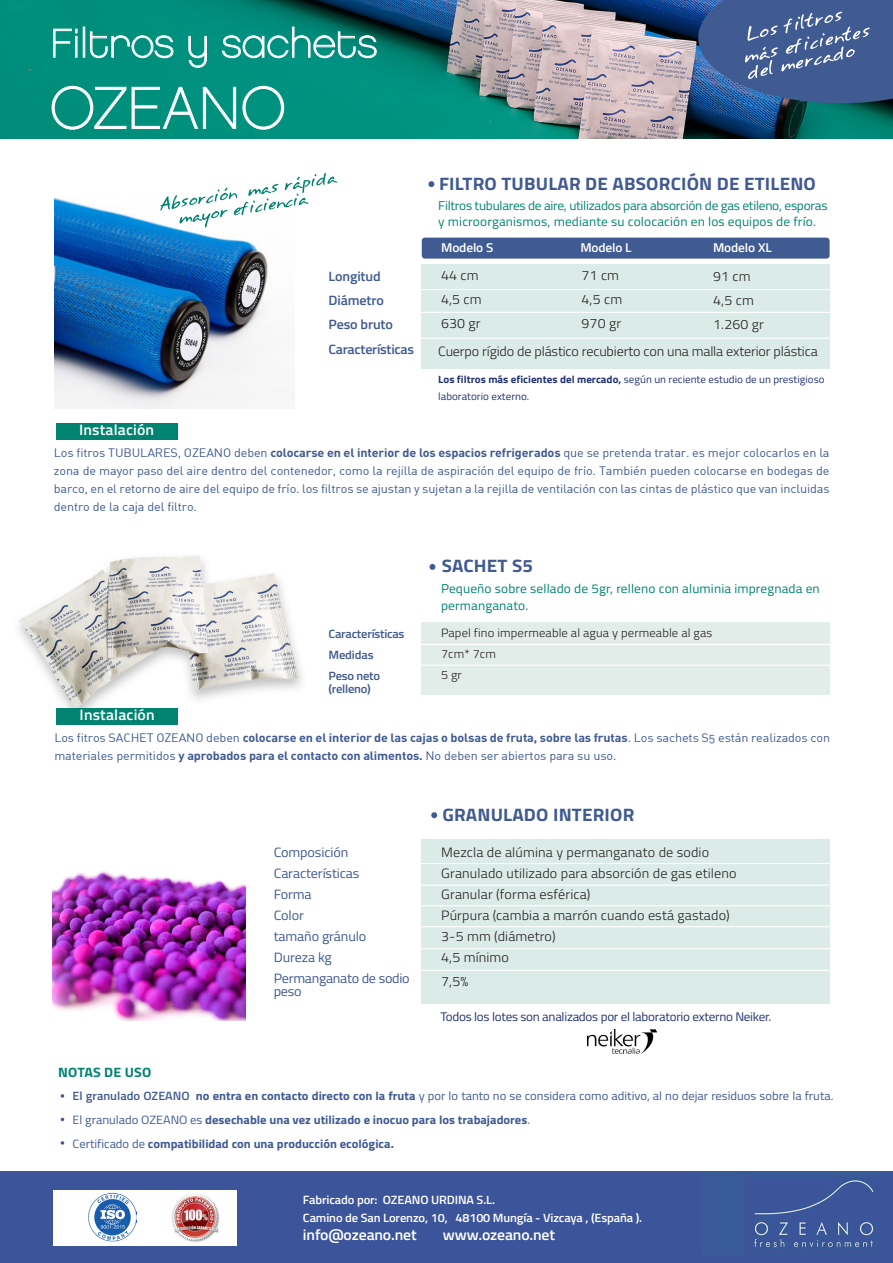
<style>
.page{position:relative;width:893px;height:1263px;background:#fff}
.page>*{position:absolute;margin:0;border:0;box-sizing:border-box;transform-origin:0 0}
.t1{font:59.4px "Chalet Paris Nineteen Eighty";letter-spacing:.01em;color:#fff}
.t2{font:40.5px "Chalet Paris Nineteen Eighty";color:#fff}
.Text_normal{font:700 18px "Titillium";letter-spacing:.01em;color:#405a92;scale:1.05 1}
.Text_normal-2{font:600 15px "Titillium";letter-spacing:-.01em;color:#fff;scale:1.05 1}
.Text_normal-3{font:600 15px "Titillium";letter-spacing:.01em;color:#fff;scale:1.05 1}
.Text_normal-4{font:300 13.5px "Titillium";letter-spacing:.01em;color:#231f20;scale:1.05 1}
.Text_normal-5{font:13.5px "Titillium";letter-spacing:-.01em;color:#405a92;scale:1.05 1}
.Text_normal-6{font:300 13.5px "Titillium";letter-spacing:-.01em;color:#231f20;scale:1.05 1}
.Text_normal-7{font:600 13.5px "Titillium";letter-spacing:-.01em;color:#405a92;scale:1.05 1}
.Text_normal-8{font:700 13.5px "Titillium";letter-spacing:.01em;color:#008370;scale:1.05 1}
.Text_normal-9{font:12.75px/16.5px "Titillium";letter-spacing:.01em;color:#008370;scale:1.05 1}
.Text_normal-10{font:12.75px "Titillium";letter-spacing:-.02em;color:#008370;scale:1.05 1}
.Text_normal-11{font:600 12.75px "Titillium";letter-spacing:-.01em;color:#fff;scale:1.05 1}
.Text_normal-12{font:12.45px "Titillium";letter-spacing:-.02em;color:#243374;scale:1.05 1}
.Text_normal-13{font:12px/18px "DIN Regular Alternate";letter-spacing:-.01em;color:#405a92;text-align:justify;scale:1.05 1}
.Text_normal-14{font:700 12px "Titillium";color:#405a92;scale:1.05 1}
.Text_normal-15{font:12px "Titillium";color:#405a92;scale:1.05 1}
.Text_normal-16{font:600 12px "Titillium";letter-spacing:-.01em;color:#fff;scale:1.05 1}
.Text_normal-17{font:300 12px "Titillium";letter-spacing:.01em;color:#231f20;scale:1.05 1}
.Text_normal-18{font:600 12px "Titillium";letter-spacing:-.02em;color:#405a92;scale:1.05 1}
.Text_normal-19{font:10.5px/16.5px "Titillium";color:#243374;scale:1.05 1}
.s1{font-weight:700}
.s2{font-family:"DIN";font-weight:700}
.s3{font-weight:600}
.s4{font-weight:400}
</style>
<div class="page">
<img style="left:19px;top:555px;width:283px;height:153px">
<div style="left:422px;top:238px;width:408px;height:21px;background:#405a92;border-radius:3px"></div>
<div style="left:421px;top:264px;width:409px;height:105px;background:#dbebe7"></div>
<hr style="left:421px;top:289px;width:417px;height:1px;background:#fff">
<hr style="left:421px;top:338px;width:417px;height:1px;background:#fff">
<hr style="left:420px;top:312px;width:417px;height:1px;background:#fff">
<div style="left:421px;top:839px;width:409px;height:164px;background:#dbebe7"></div>
<hr style="left:421px;top:885px;width:417px;height:1px;background:#fff">
<hr style="left:422px;top:970px;width:417px;height:1px;background:#fff">
<hr style="left:421px;top:905px;width:417px;height:1px;background:#fff">
<hr style="left:421px;top:926px;width:417px;height:1px;background:#fff">
<hr style="left:420px;top:863px;width:417px;height:1px;background:#fff">
<hr style="left:421px;top:948px;width:417px;height:1px;background:#fff">
<img style="left:52px;top:871px;width:193px;height:149px">
<img style="left:0;top:0;width:893px;height:139px">
<img style="left:55px;top:197px;width:213px;height:212px">
<div style="left:56px;top:423px;width:121px;height:16px;background:#008370"></div>
<div style="left:0;top:1171px;width:893px;height:92px;background:#3c5499"></div>
<svg style="left:53px;top:28px;width:24px;height:30px"></svg>
<div style="left:75px;top:36px;width:2px;height:22px;border:1px solid #fff"></div>
<div style="left:83px;top:27px;width:2px;height:31px;border:1px solid #fff"></div>
<svg style="left:90px;top:31px;width:84px;height:27px;background:#34a596"></svg>
<svg style="left:188px;top:36px;width:19px;height:32px"></svg>
<svg style="left:222px;top:26px;width:155px;height:32px;background:#2f9e90"></svg>
<svg style="left:51px;top:85px;width:185px;height:45px;background:#239e8e"></svg>
<svg style="left:242px;top:85px;width:42px;height:45px;background:#219f8f"></svg>
<div style="left:421px;top:622px;width:409px;height:72px;background:#e2edea"></div>
<hr style="left:421px;top:644px;width:417px;height:1px;background:#fff">
<hr style="left:420px;top:665px;width:417px;height:1px;background:#fff">
<div style="left:56px;top:708px;width:122px;height:16px;background:#008370"></div>
<svg style="left:428px;top:181px;width:6px;height:6px"></svg>
<svg style="left:429px;top:564px;width:6px;height:6px"></svg>
<svg style="left:431px;top:812px;width:6px;height:6px"></svg>
<svg style="left:61px;top:1094px;width:3px;height:4px"></svg>
<svg style="left:61px;top:1141px;width:3px;height:4px"></svg>
<div style="left:54px;top:1190px;width:183px;height:55px;background:#fff"></div>
<img style="left:171px;top:1194px;width:49px;height:49px">
<img style="left:588px;top:1029px;width:68px;height:24px">
<img style="left:89px;top:1193px;width:48px;height:49px">
<svg style="left:160px;top:173px;width:177px;height:55px"></svg>
<svg style="left:698px;top:0;width:195px;height:103px;background:#466298"></svg>
<p class="t2" style="left:50px;top:20px;width:329px">Filtros y sachets</p>
<p class="t1" style="left:50px;top:74px;width:237px">OZEANO</p>
<p class="Text_normal-3" style="left:79px;top:419px;width:73px">Instalación</p>
<p class="Text_normal-7" style="left:328px;top:266px;width:51px">Longitud</p>
<p class="Text_normal-7" style="left:328px;top:290px;width:54px">Diámetro</p>
<p class="Text_normal-7" style="left:328px;top:314px;width:63px">Peso bruto</p>
<p class="Text_normal-7" style="left:328px;top:339px;width:83px">Características</p>
<p class="Text_normal" style="left:439px;top:170px;width:360px">FILTRO TUBULAR DE ABSORCIÓN DE ETILENO</p>
<p class="Text_normal-10" style="left:438px;top:196px;width:372px">Filtros tubulares de aire, utilizados para absorción de gas etileno, esporas</p>
<p class="Text_normal-9" style="left:438px;top:213px;width:361px">y microorganismos, mediante su colocación en los equipos de frío.</p>
<p class="Text_normal-11" style="left:441px;top:238px;width:51px">Modelo S</p>
<p class="Text_normal-11" style="left:580px;top:238px;width:50px">Modelo L</p>
<p class="Text_normal-11" style="left:713px;top:238px;width:57px">Modelo XL</p>
<p class="Text_normal-4" style="left:441px;top:266px;width:37px">44 cm</p>
<p class="Text_normal-4" style="left:441px;top:290px;width:40px">4,5 cm</p>
<p class="Text_normal-4" style="left:441px;top:314px;width:39px">630 gr</p>
<p class="Text_normal-6" style="left:438px;top:341px;width:363px">Cuerpo rígido de plástico recubierto con una malla exterior plástica</p>
<p class="Text_normal-4" style="left:582px;top:266px;width:37px">71 cm</p>
<p class="Text_normal-4" style="left:582px;top:290px;width:40px">4,5 cm</p>
<p class="Text_normal-4" style="left:582px;top:314px;width:39px">970 gr</p>
<p class="Text_normal-4" style="left:713px;top:266px;width:37px">91 cm</p>
<p class="Text_normal-4" style="left:713px;top:290px;width:40px">4,5 cm</p>
<p class="Text_normal-4" style="left:713px;top:314px;width:50px">1.260 gr</p>
<p class="Text_normal-19" style="left:438px;top:371px;width:370px"><span class="s1">Los filtros más eficientes del mercado,</span> según un reciente estudio de un prestigioso laboratorio externo.</p>
<p class="Text_normal-13" style="left:54px;top:444px;width:740px">Los fitros TUBULARES, OZEANO deben <span class="s2">colocarse en el interior de los espacios refrigerados</span> que se pretenda tratar. es mejor colocarlos en la zona de mayor paso del aire dentro del contenedor, como la rejilla de aspiración del equipo de frío. También pueden colocarse en bodegas de barco, en el retorno de aire del equipo de frío. los filtros se ajustan y sujetan a la rejilla de ventilación con las cintas de plástico que van incluidas dentro de la caja del filtro.</p>
<p class="Text_normal" style="left:442px;top:552px;width:88px">SACHET S5</p>
<p class="Text_normal-3" style="left:80px;top:704px;width:73px">Instalación</p>
<p class="Text_normal-18" style="left:328px;top:624px;width:74px">Características</p>
<p class="Text_normal-18" style="left:328px;top:645px;width:45px">Medidas</p>
<p class="Text_normal-18" style="left:328px;top:666px;width:51px">Peso neto</p>
<p class="Text_normal-18" style="left:328px;top:680px;width:42px">(relleno)</p>
<p class="Text_normal-9" style="left:441px;top:580px;width:362px">Pequeño sobre sellado de 5gr, relleno con aluminia impregnada en permanganato.</p>
<p class="Text_normal-17" style="left:441px;top:624px;width:260px">Papel fino impermeable al agua y permeable al gas</p>
<p class="Text_normal-17" style="left:441px;top:645px;width:54px">7cm* 7cm</p>
<p class="Text_normal-17" style="left:441px;top:666px;width:21px">5 gr</p>
<p class="Text_normal-13" style="left:54px;top:729px;width:740px">Los fitros SACHET OZEANO deben <span class="s2">colocarse en el interior de las cajas o bolsas de fruta, sobre las frutas</span>. Los sachets S5 están realizados con materiales permitidos <span class="s2">y aprobados para el contacto con alimentos.</span> No deben ser abiertos para su uso.</p>
<p class="Text_normal-8" style="left:58px;top:1062px;width:90px">NOTAS DE USO</p>
<p class="Text_normal-5" style="left:274px;top:842px;width:72px">Composición</p>
<p class="Text_normal-5" style="left:274px;top:863px;width:83px">Características</p>
<p class="Text_normal-5" style="left:274px;top:884px;width:38px">Forma</p>
<p class="Text_normal-5" style="left:274px;top:905px;width:30px">Color</p>
<p class="Text_normal-5" style="left:274px;top:926px;width:90px">tamaño gránulo</p>
<p class="Text_normal-5" style="left:274px;top:947px;width:57px">Dureza kg</p>
<p class="Text_normal-5" style="left:274px;top:968px;width:131px">Permanganato de sodio</p>
<p class="Text_normal-5" style="left:274px;top:982px;width:28px">peso</p>
<p class="Text_normal" style="left:442px;top:801px;width:184px">GRANULADO INTERIOR</p>
<p class="Text_normal-4" style="left:441px;top:843px;width:257px">Mezcla de alúmina y permanganato de sodio</p>
<p class="Text_normal-4" style="left:441px;top:864px;width:283px">Granulado utilizado para absorción de gas etileno</p>
<p class="Text_normal-4" style="left:441px;top:885px;width:144px">Granular (forma esférica)</p>
<p class="Text_normal-4" style="left:441px;top:906px;width:276px">Púrpura (cambia a marrón cuando está gastado)</p>
<p class="Text_normal-4" style="left:441px;top:927px;width:110px">3-5 mm (diámetro)</p>
<p class="Text_normal-4" style="left:441px;top:948px;width:66px">4,5 mínimo</p>
<p class="Text_normal-4" style="left:441px;top:972px;width:27px">7,5%</p>
<p class="Text_normal-12" style="left:440px;top:1007px;width:317px">Todos los lotes son analizados por el laboratorio externo Neiker.</p>
<p class="Text_normal-15" style="left:73px;top:1087px;width:726px"><span class="s3">El granulado OZEANO</span> <span class="s1">no entra en contacto directo con la fruta</span> y por lo tanto no se considera como aditivo, al no dejar residuos sobre la fruta.</p>
<p class="Text_normal-14" style="left:73px;top:1110px;width:437px"><span class="s4">El granulado OZEANO es</span> desechable una vez utilizado e inocuo para los trabajadores<span class="s4">.</span></p>
<p class="Text_normal-14" style="left:73px;top:1134px;width:307px"><span class="s4">Certificado de</span> compatibilidad con una producción ecológica.</p>
<p class="Text_normal-16" style="left:303px;top:1191px;width:184px">Fabricado por: OZEANO URDINA S.L.</p>
<p class="Text_normal-16" style="left:303px;top:1209px;width:325px">Camino de San Lorenzo, 10, 48100 Mungía - Vizcaya , (España ).</p>
<p class="Text_normal-2" style="left:303px;top:1223px;width:110px">info@ozeano.net</p>
<p class="Text_normal-2" style="left:443px;top:1223px;width:108px">www.ozeano.net</p>
</div>
